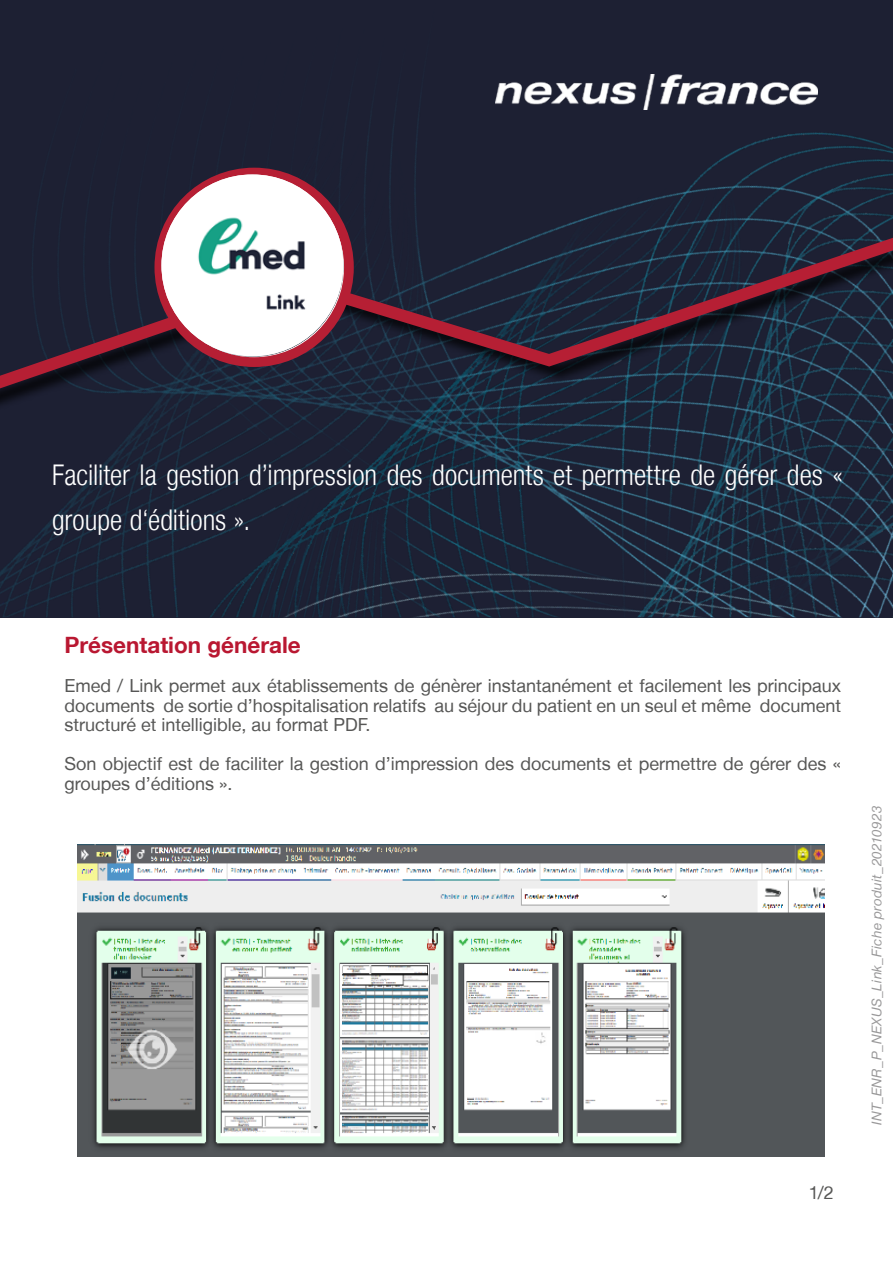
<style>
.page{position:relative;width:893px;height:1263px;background:#fff}
.page>*{position:absolute;margin:0;border:0;box-sizing:border-box;transform-origin:0 0}
.t1{font:300 condensed 28.5px/45px "Helvetica Neue LT";color:#fff}
.t2{font:700 22.5px "Helvetica Neue LT";color:#b91731}
.t3{font:18px/19.5px "Helvetica Neue LT";color:#575756;text-align:justify}
.t4{font:italic 13.5px "Helvetica Neue LT";letter-spacing:.02em;color:#9a999a}
</style>
<div class="page">
<img style="left:0;top:0;width:893px;height:617px">
<div style="left:0;top:189px;width:893px;height:228px;background:#000;opacity:.75"></div>
<svg style="left:0;top:177px;width:893px;height:232px;background:#242336"></svg>
<svg style="left:159px;top:173px;width:190px;height:189px"></svg>
<div style="left:154px;top:168px;width:200px;height:199px;border:10px solid #b61f34;border-radius:50%"></div>
<img style="left:495px;top:74px;width:322px;height:35px">
<img style="left:161px;top:174px;width:182px;height:182px;border-radius:91px">
<img style="left:78px;top:844px;width:747px;height:312px">
<h1 class="t1" style="left:52px;top:452px;width:792px">Faciliter la gestion d’impression des documents et permettre de gérer des « groupe d‘éditions ».</h1>
<p class="t2" style="left:64px;top:631px;width:238px">Présentation générale</p>
<p class="t3" style="left:64px;top:676px;width:778px">Emed / Link permet aux établissements de génèrer instantanément et facilement les principaux documents de sortie d’hospitalisation relatifs au séjour du patient en un seul et même document structuré et intelligible, au format PDF.</p>
<p class="t3" style="left:64px;top:754px;width:778px">Son objectif est de faciliter la gestion d’impression des documents et permettre de gérer des « groupes d’éditions ».</p>
<p class="t3" style="left:809px;top:1183px;width:27px">1/2</p>
<p class="t4" style="left:868px;top:1125px;width:320px;rotate:-90deg">INT_ENR_P_NEXUS_Link_Fiche produit_20210923</p>
</div>
